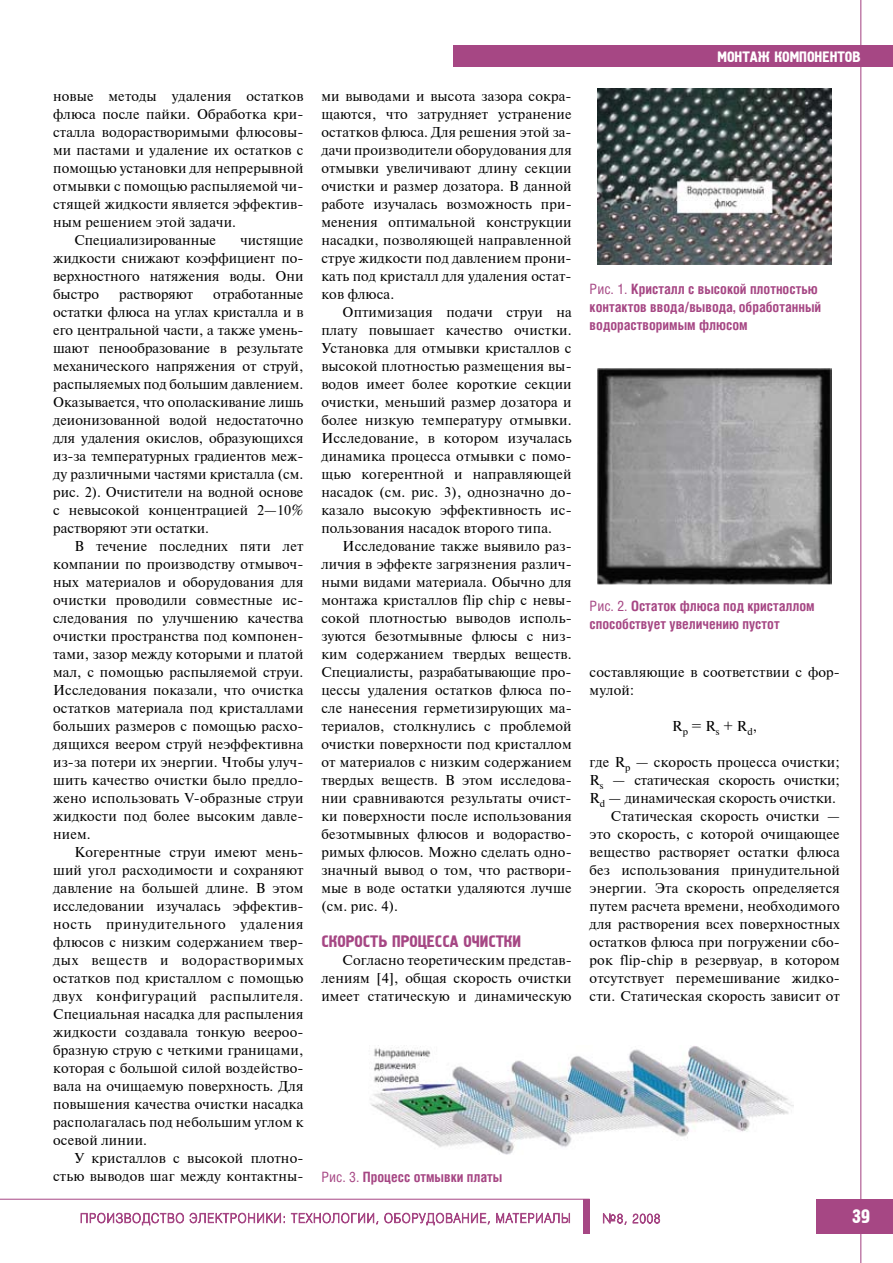
<style>
.page{position:relative;width:893px;height:1263px;background:#fff}
.page>*{position:absolute;margin:0;border:0;box-sizing:border-box;transform-origin:0 0}
.t1{font:19.5px "Hermes CTT";color:#fff}
.t2{font:16.5px "Hermes CTT";color:#a64784}
.t3{font:15px "Hermes CTT";color:#fff}
.t4{font:14.25px/18px "Newton WINC";letter-spacing:.01em;color:#000;text-align:justify}
.t5{font:700 14.25px/18px "Helios Cond";color:#a64784}
.s1{font-weight:400}
</style>
<div class="page">
<hr style="left:860px;top:0;width:1px;height:1263px;background:#a64784">
<div style="left:453px;top:46px;width:440px;height:21px;background:#a64784"></div>
<svg style="left:80px;top:1212px;width:205px;height:13px"></svg>
<svg style="left:291px;top:1212px;width:199px;height:13px"></svg>
<svg style="left:496px;top:1212px;width:74px;height:12px"></svg>
<div style="left:816px;top:1199px;width:77px;height:34px;background:#a64784"></div>
<div style="left:583px;top:1199px;width:7px;height:34px;background:#a64784"></div>
<svg style="left:603px;top:1213px;width:57px;height:12px"></svg>
<hr style="left:0;top:1199px;width:590px;height:1px;background:#a64784">
<img style="left:598px;top:88px;width:234px;height:176px">
<img style="left:598px;top:368px;width:234px;height:216px">
<img style="left:370px;top:1045px;width:423px;height:109px">
<p class="t4" style="left:53px;top:87px;width:252px">новые методы удаления остатков</p>
<p class="t4" style="left:53px;top:105px;width:252px">флюса после пайки. Обработка кри-</p>
<p class="t4" style="left:53px;top:123px;width:252px">сталла водорастворимыми флюсовы-</p>
<p class="t4" style="left:53px;top:141px;width:252px">ми пастами и удаление их остатков с</p>
<p class="t4" style="left:53px;top:159px;width:252px">помощью установки для непрерывной</p>
<p class="t4" style="left:53px;top:177px;width:252px">отмывки с помощью распыляемой чи-</p>
<p class="t4" style="left:53px;top:195px;width:252px">стящей жидкости является эффектив-</p>
<p class="t4" style="left:53px;top:213px;width:185px">ным решением этой задачи.</p>
<p class="t4" style="left:74px;top:231px;width:143px">Специализированные</p>
<p class="t4" style="left:53px;top:231px;width:252px;text-indent:187px">чистящие жидкости снижают коэффициент по&shy;верхностного натяжения воды. Они быстро</p>
<p class="t4" style="left:53px;top:285px;width:252px;text-indent:160px">отработанные остатки флюса на углах кристалла и в его центральной части, а также умень&shy;шают пенообразование в результате механического напряжения от струй, распыляемых под большим давлением.<br>Оказывается, что ополаскивание лишь деионизованной водой недостаточно для удаления окислов, образующихся из-за температурных градиентов меж&shy;ду различными частями кристалла (см. рис. 2). Очистители на водной основе с невысокой концентрацией 2—10% растворяют эти остатки.</p>
<p class="t4" style="left:53px;top:537px;width:252px;text-indent:21px">В течение последних пяти лет компании по производству отмывоч&shy;ных материалов и оборудования для очистки проводили совместные ис&shy;следования по улучшению качества очистки пространства под компонен&shy;тами, зазор между которыми и платой мал, с помощью распыляемой струи.<br>Исследования показали, что очистка остатков материала под кристаллами больших размеров с помощью расхо&shy;дящихся веером струй неэффективна из-за потери их энергии. Чтобы улуч&shy;шить качество очистки было предло&shy;жено использовать V-образные струи жидкости под более высоким давле&shy;нием.</p>
<p class="t4" style="left:53px;top:843px;width:252px;text-indent:21px">Когерентные струи имеют мень&shy;ший угол расходимости и сохраняют давление на большей длине. В этом исследовании изучалась эффектив&shy;ность принудительного удаления флюсов с низким содержанием твер&shy;дых веществ и водорастворимых остатков под кристаллом с помощью двух конфигураций распылителя.<br>Специальная насадка для распыления жидкости создавала тонкую веероо&shy;бразную струю с четкими границами, которая с большой силой воздейство&shy;вала на очищаемую поверхность. Для повышения качества очистки насадка располагалась под небольшим углом к осевой линии.</p>
<p class="t4" style="left:53px;top:1149px;width:252px;text-align:right">У кристаллов с высокой плотно&shy;стью выводов шаг между контактны-</p>
<p class="t4" style="left:119px;top:285px;width:76px">растворяют</p>
<p class="t4" style="left:321px;top:87px;width:252px">ми выводами и высота зазора сокра&shy;щаются, что затрудняет устранение остатков флюса. Для решения этой за&shy;дачи производители оборудования для отмывки увеличивают длину секции очистки и размер дозатора. В данной работе изучалась возможность при&shy;менения оптимальной конструкции насадки, позволяющей направленной струе жидкости под давлением прони&shy;кать под кристалл для удаления остат&shy;ков флюса.</p>
<p class="t4" style="left:321px;top:303px;width:252px;text-indent:21px">Оптимизация подачи струи на плату повышает качество очистки.<br>Установка для отмывки кристаллов с высокой плотностью размещения вы&shy;водов имеет более короткие секции очистки, меньший размер дозатора и более низкую температуру отмывки.<br>Исследование, в котором изучалась динамика процесса отмывки с помо&shy;щью когерентной и направляющей насадок (см. рис. 3), однозначно до&shy;казало высокую эффективность ис&shy;пользования насадок второго типа.</p>
<p class="t4" style="left:321px;top:537px;width:252px;text-indent:21px">Исследование также выявило раз&shy;личия в эффекте загрязнения различ&shy;ными видами материала. Обычно для монтажа кристаллов flip chip с невы&shy;сокой плотностью выводов исполь&shy;зуются безотмывные флюсы с низ&shy;ким содержанием твердых веществ.<br>Специалисты, разрабатывающие про&shy;цессы удаления остатков флюса по&shy;сле нанесения герметизирующих ма&shy;териалов, столкнулись с проблемой очистки поверхности под кристаллом от материалов с низким содержанием твердых веществ. В этом исследова&shy;нии сравниваются результаты очист&shy;ки поверхности после использования безотмывных флюсов и водораство&shy;римых флюсов. Можно сделать одно&shy;значный вывод о том, что раствори&shy;мые в воде остатки удаляются лучше (см. рис. 4).</p>
<p class="t2" style="left:321px;top:932px;width:201px">Скорость процесса очистки</p>
<p class="t4" style="left:321px;top:951px;width:252px;text-indent:21px">Согласно теоретическим представ&shy;лениям [4], общая скорость очистки имеет статическую и динамическую</p>
<p class="t5" style="left:321px;top:1167px;width:183px"><span class="s1">Рис. 3.</span> Процесс отмывки платы</p>
<p class="t3" style="left:717px;top:48px;width:145px">монтаж компонентов</p>
<p class="t5" style="left:590px;top:280px;width:233px"><span class="s1">Рис. 1.</span> Кристалл с высокой плотностью контактов ввода/вывода, обработанный водорастворимым флюсом</p>
<p class="t5" style="left:590px;top:596px;width:227px"><span class="s1">Рис. 2.</span> Остаток флюса под кристаллом способствует увеличению пустот</p>
<p class="t4" style="left:590px;top:663px;width:252px">составляющие в соответствии с фор&shy;мулой:</p>
<p class="t4" style="left:672px;top:717px;width:86px">R<sub>p</sub> = R<sub>s</sub> + R<sub>d</sub>,</p>
<p class="t4" style="left:590px;top:753px;width:252px;text-align:right">где R<sub>p</sub> — скорость процесса очистки; R<sub>s</sub> — статическая скорость очистки; R<sub>d</sub> — динамическая скорость очистки.<br>Статическая скорость очистки — это скорость, с которой очищающее вещество растворяет остатки флюса без использования принудительной энергии. Эта скорость определяется путем расчета времени, необходимого для растворения всех поверхностных остатков флюса при погружении сбо&shy;рок flip-chip в резервуар, в котором отсутствует перемешивание жидко&shy;сти. Статическая скорость зависит от</p>
<h1 class="t1" style="left:852px;top:1206px;width:19px">39</h1>
</div>
